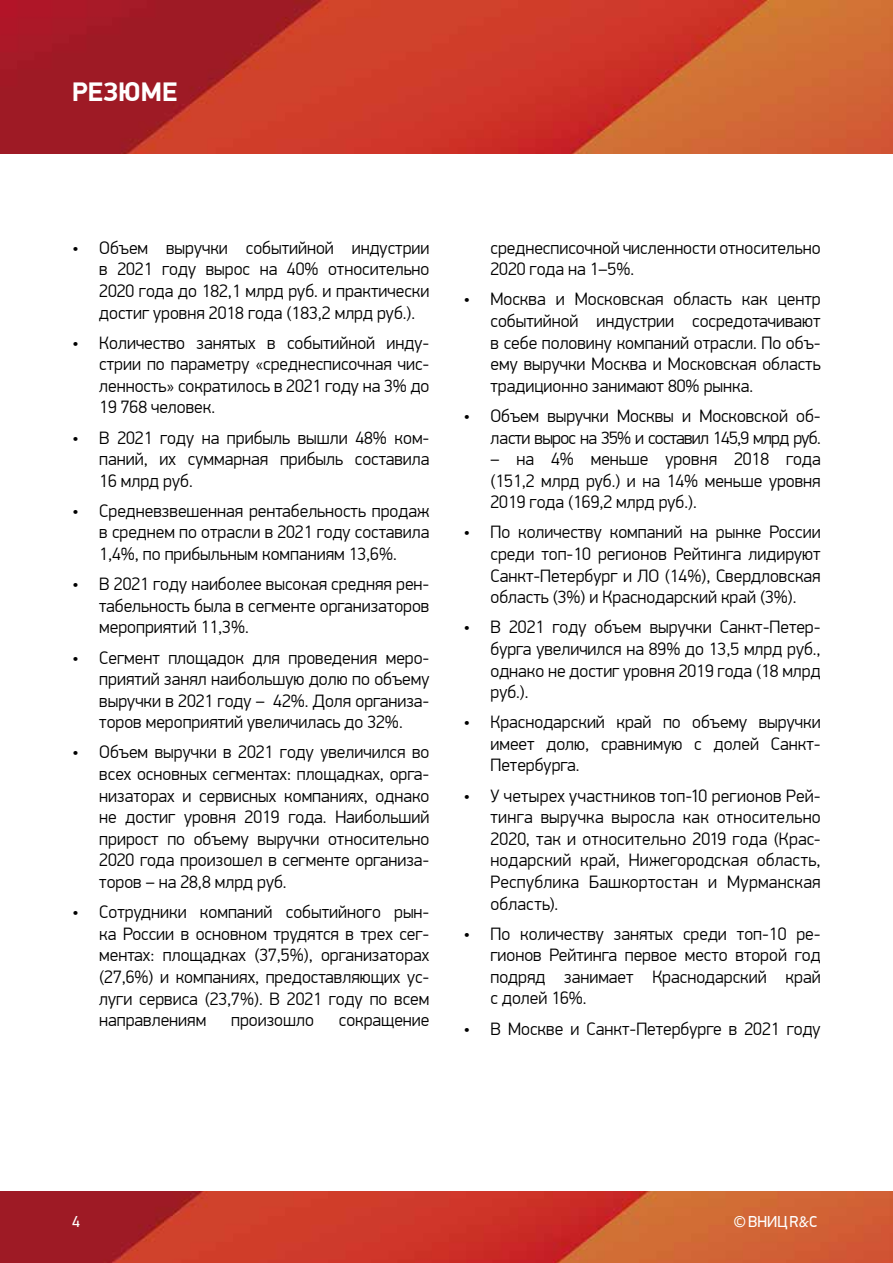
<style>
.page{position:relative;width:893px;height:1263px;background:#fff}
.page>*{position:absolute;margin:0;border:0;box-sizing:border-box;transform-origin:0 0}
.t1{font:700 27px "PF Din Display Pro";color:#fff}
.t2{font:300 18px/21.6px "PF Din Display Pro";color:#000;text-align:justify}
.t3{font:15px "PF Din Display Pro";color:#fff}
.s1{font-family:"PF Beau Sans Pro"}
</style>
<div class="page">
<img style="left:0;top:1192px;width:893px;height:71px">
<img style="left:0;top:0;width:893px;height:154px">
<h1 class="t1" style="left:72px;top:75px;width:107px">РЕЗЮМЕ</h1>
<p class="t2" style="left:99px;top:237px;width:332px;text-indent:-27px">• Объем выручки событийной индустрии в 2021 году вырос на 40% относительно 2020 года до 182,1 млрд руб. и практически достиг уровня 2018 года (183,2 млрд руб.).</p>
<p class="t2" style="left:99px;top:332px;width:332px;text-indent:-27px">• Количество занятых в событийной инду&shy;стрии по параметру «среднесписочная чис&shy;ленность» сократилось в 2021 году на 3% до 19 768 человек.</p>
<p class="t2" style="left:99px;top:427px;width:332px;text-indent:-27px">• В 2021 году на прибыль вышли 48% ком&shy;паний, их суммарная прибыль составила 16 млрд руб.</p>
<p class="t2" style="left:99px;top:500px;width:332px;text-indent:-27px">• Средневзвешенная рентабельность продаж в среднем по отрасли в 2021 году составила 1,4%, по прибыльным компаниям 13,6%.</p>
<p class="t2" style="left:99px;top:573px;width:332px;text-indent:-27px">• В 2021 году наиболее высокая средняя рен&shy;табельность была в сегменте организаторов мероприятий 11,3%.</p>
<p class="t2" style="left:99px;top:647px;width:332px;text-indent:-27px">• Сегмент площадок для проведения меро&shy;приятий занял наибольшую долю по объему выручки в 2021 году – 42%. Доля организа&shy;торов мероприятий увеличилась до 32%.</p>
<p class="t2" style="left:99px;top:742px;width:332px;text-indent:-27px">• Объем выручки в 2021 году увеличился во всех основных сегментах: площадках, орга&shy;низаторах и сервисных компаниях, однако не достиг уровня 2019 года. Наибольший прирост по объему выручки относительно 2020 года произошел в сегменте организа&shy;торов – на 28,8 млрд руб.</p>
<p class="t2" style="left:99px;top:901px;width:332px;text-indent:-27px">• Сотрудники компаний событийного рын&shy;ка России в основном трудятся в трех сег&shy;ментах: площадках (37,5%), организаторах (27,6%) и компаниях, предоставляющих ус&shy;луги сервиса (23,7%). В 2021 году по всем направлениям</p>
<p class="t2" style="left:231px;top:1009px;width:84px">произошло</p>
<p class="t2" style="left:339px;top:1009px;width:92px">сокращение</p>
<p class="t2" style="left:490px;top:237px;width:332px">среднесписочной численности относительно<br>2020 года на 1–5%.</p>
<p class="t2" style="left:490px;top:289px;width:332px;text-indent:-27px">• Москва и Московская область как центр событийной индустрии сосредотачивают в себе половину компаний отрасли. По объ&shy;ему выручки Москва и Московская область традиционно занимают 80% рынка.</p>
<p class="t2" style="left:463px;top:405px;width:359px;text-align:right">• Объем выручки Москвы и Московской об&shy;ласти вырос на 35% и составил 145,9 млрд руб.</p>
<p class="t2" style="left:490px;top:448px;width:332px">– на 4% меньше уровня 2018 года (151,2 млрд руб.) и на 14% меньше уровня 2019 года (169,2 млрд руб.).</p>
<p class="t2" style="left:490px;top:522px;width:332px;text-indent:-27px">• По количеству компаний на рынке России среди топ-10 регионов Рейтинга лидируют Санкт-Петербург и ЛО (14%), Свердловская область (3%) и Краснодарский край (3%).</p>
<p class="t2" style="left:490px;top:617px;width:332px;text-indent:-27px">• В 2021 году объем выручки Санкт-Петер&shy;бурга увеличился на 89% до 13,5 млрд руб., однако не достиг уровня 2019 года (18 млрд руб.).</p>
<p class="t2" style="left:490px;top:711px;width:332px;text-indent:-27px">• Краснодарский край по объему выручки имеет долю, сравнимую с долей Санкт-Петербурга.</p>
<p class="t2" style="left:490px;top:785px;width:332px;text-indent:-27px">• У четырех участников топ-10 регионов Рей&shy;тинга выручка выросла как относительно 2020, так и относительно 2019 года (Крас&shy;нодарский край, Нижегородская область, Республика Башкортостан и Мурманская область).</p>
<p class="t2" style="left:490px;top:923px;width:332px;text-indent:-27px">• По количеству занятых среди топ-10 ре&shy;гионов Рейтинга первое место второй год подряд занимает Краснодарский край с долей 16%.</p>
<p class="t2" style="left:463px;top:1018px;width:359px">• В Москве и Санкт-Петербурге в 2021 году</p>
<p class="t3" style="left:72px;top:1212px;width:9px">4</p>
<p class="t3" style="left:733px;top:1212px;width:86px">© ВНИЦ R<span class="s1">&amp;</span>C</p>
</div>
